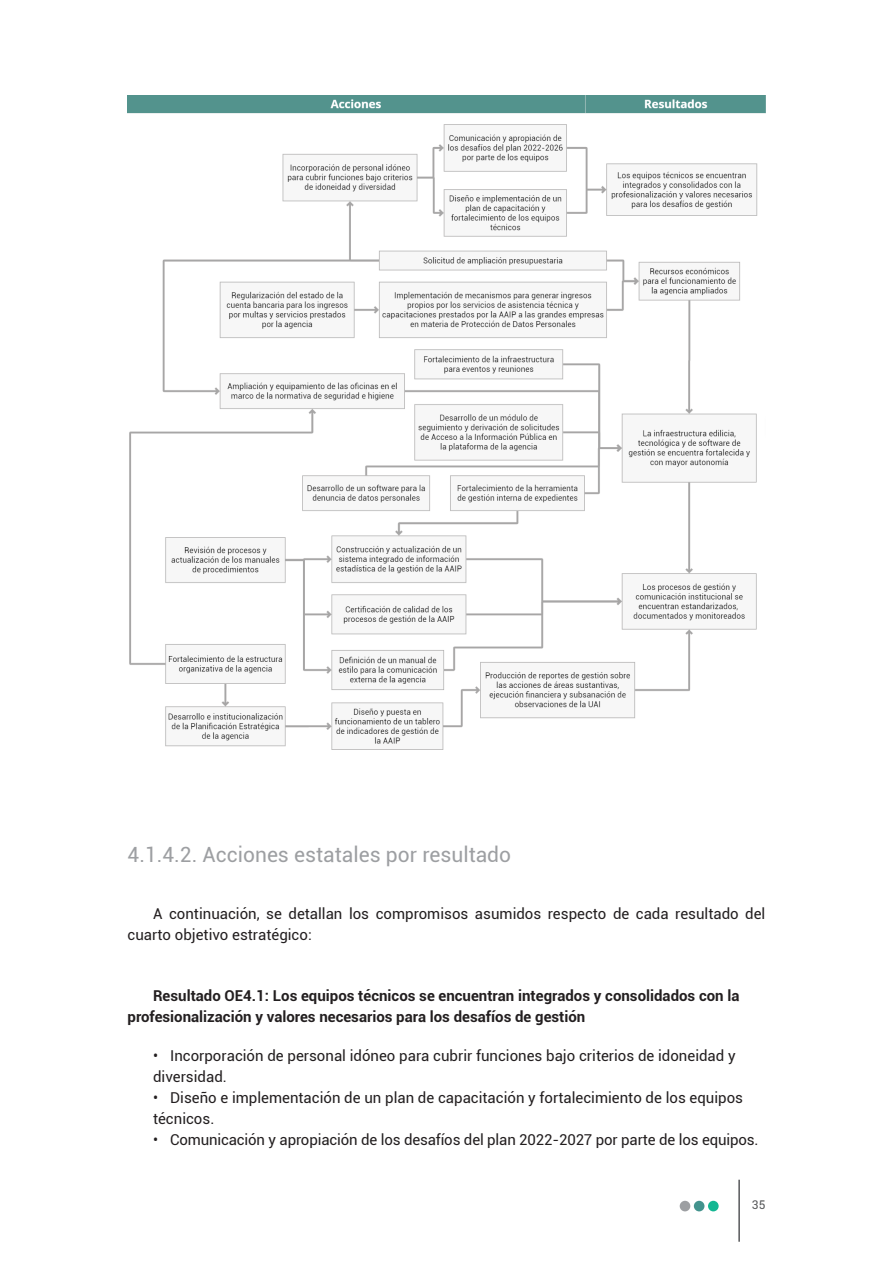
<style>
.page{position:relative;width:893px;height:1263px;background:#fff}
.page>*{position:absolute;margin:0;border:0;box-sizing:border-box;transform-origin:0 0}
.Heading_4{font:21px "Roboto";color:#9d9fa2}
.Párrafo_general{font:15px/21px "Roboto";color:#231f20}
.Párrafo_general-2{font:700 15px/21px "Roboto";color:#231f20}
.t1{font:12px "Roboto";color:#57585a}
</style>
<div class="page">
<hr style="left:738px;top:1180px;width:2px;height:62px;background:#57585a">
<div style="left:708px;top:1201px;width:11px;height:10px;background:#14b793;border-radius:50%"></div>
<div style="left:694px;top:1201px;width:10px;height:10px;background:#43938d;border-radius:50%"></div>
<div style="left:680px;top:1201px;width:10px;height:10px;background:#9d9fa2;border-radius:50%"></div>
<img style="left:128px;top:96px;width:637px;height:654px">
<p class="Heading_4" style="left:128px;top:840px;width:385px">4.1.4.2. Acciones estatales por resultado</p>
<p class="Párrafo_general" style="left:128px;top:903px;width:639px;text-indent:26px">A continuación, se detallan los compromisos asumidos respecto de cada resultado del cuarto objetivo estratégico:</p>
<p class="Párrafo_general-2" style="left:128px;top:984px;width:613px;text-indent:26px">Resultado OE4.1: Los equipos técnicos se encuentran integrados y consolidados con la profesionalización y valores necesarios para los desafíos de gestión</p>
<p class="Párrafo_general" style="left:153px;top:1044px;width:584px">• Incorporación de personal idóneo para cubrir funciones bajo criterios de idoneidad y diversidad.</p>
<p class="Párrafo_general" style="left:153px;top:1086px;width:592px">• Diseño e implementación de un plan de capacitación y fortalecimiento de los equipos técnicos.</p>
<p class="Párrafo_general" style="left:153px;top:1128px;width:607px">• Comunicación y apropiación de los desafíos del plan 2022-2027 por parte de los equipos.</p>
<p class="t1" style="left:752px;top:1196px;width:15px">35</p>
</div>
